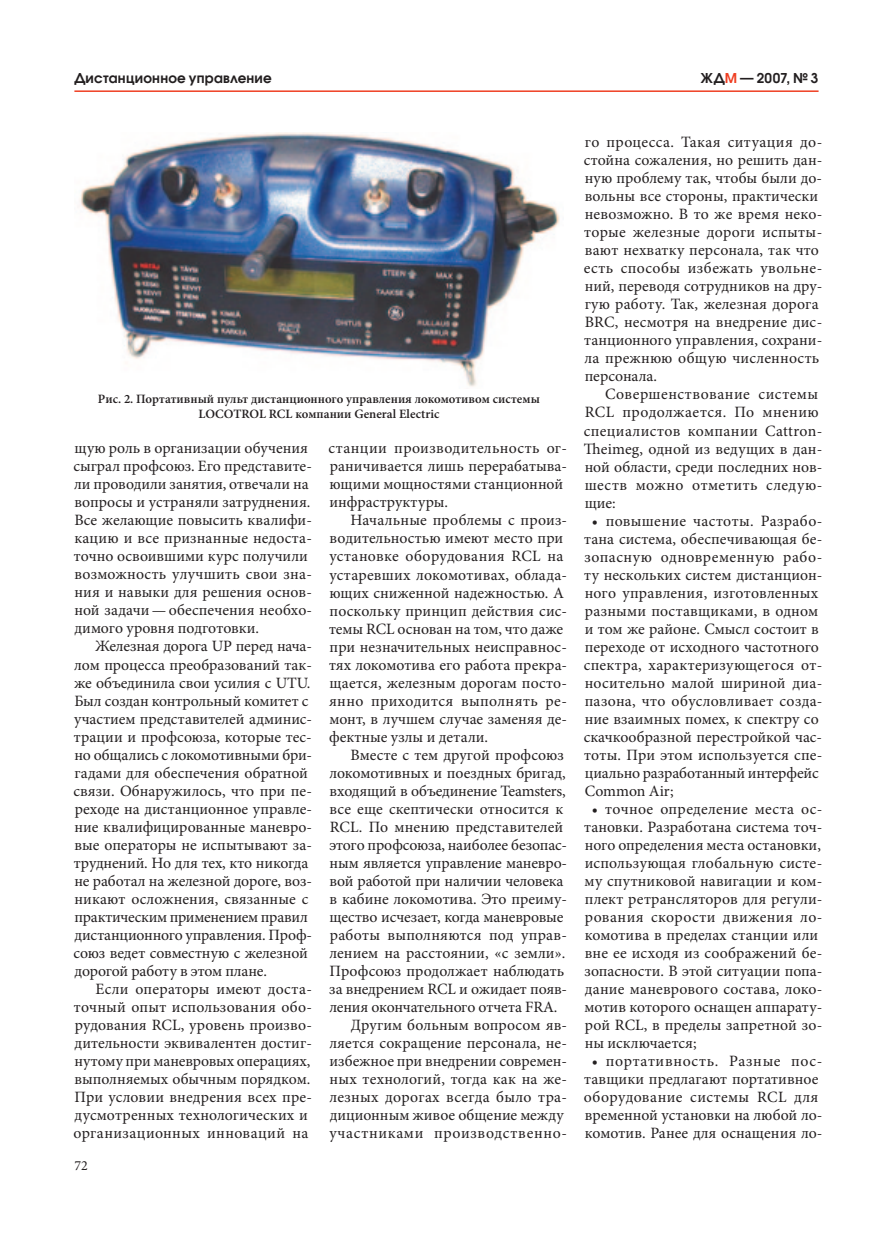
<style>
.page{position:relative;width:893px;height:1234px;background:#fff}
.page>*{position:absolute;margin:0;border:0;box-sizing:border-box;transform-origin:0 0}
.t1{font:15.75px/18px "Minion Pro";letter-spacing:.005em;color:#231f20}
.t2{font:15.75px/18px "Minion Pro";letter-spacing:.025em;color:#231f20}
.t3{font:15.75px "Minion Pro";letter-spacing:.045em;color:#231f20}
.t4{font:13.95px "Minion Pro";color:#231f20}
.t5{font:600 13.5px "Avant Garde Gothic C";letter-spacing:.015em;color:#231f20}
.t6{font:600 12.75px/15px "Minion Pro";color:#231f20;text-align:center}
.s1{color:#ef3e22}
</style>
<div class="page">
<hr style="left:74px;top:90px;width:745px;height:2px;background:#ef3e22">
<img style="left:79px;top:132px;width:481px;height:255px">
<p class="t5" style="left:74px;top:70px;width:199px">Дистанционное управление</p>
<p class="t5" style="left:701px;top:70px;width:119px">ЖД<span class="s1">М</span> — 2007, № 3</p>
<p class="t6" style="left:98px;top:391px;width:443px">Рис. 2. Портативный пульт дистанционного управления локомотивом системы<br>LOCOTROL RCL компании General Electric</p>
<p class="t1" style="left:73px;top:439px;width:240px">щую роль в организации обучения сыграл профсоюз. Его представите‑ ли проводили занятия, отвечали на вопросы и устраняли затруднения.<br>Все желающие повысить квалифи‑ кацию и все признанные недоста‑ точно освоившими курс получили возможность улучшить свои зна‑ ния и навыки для решения основ‑ ной задачи—обеспечения необхо‑ димого уровня подготовки.</p>
<p class="t1" style="left:73px;top:637px;width:240px;text-indent:22px">Железная дорога UP перед нача‑ лом процесса преобразований так‑ же объединила свои усилия с UTU.<br>Был создан контрольный комитет с участием представителей админис‑ трации и профсоюза, которые тес‑ но общались с локомотивными бри‑ гадами для обеспечения обратной связи. Обнаружилось, что при пе‑ реходе на дистанционное управле‑ ние квалифицированные маневро‑ вые операторы не испытывают за‑ труднений. Но для тех, кто никогда не работал на железной дороге, воз‑ никают осложнения, связанные с практическим применением правил дистанционного управления. Проф&shy;союз ведет совместную с железной дорогой работу в этом плане.</p>
<p class="t1" style="left:73px;top:979px;width:240px;text-indent:22px">Если операторы имеют доста‑ точный опыт использования обо‑ рудования RCL, уровень произво‑ дительности эквивалентен достиг‑ нутому при маневровых операциях, выполняемых обычным порядком.<br>При условии внедрения всех пре‑ дусмотренных технологических и организационных инноваций на</p>
<p class="t4" style="left:74px;top:1155px;width:15px">72</p>
<p class="t1" style="left:329px;top:439px;width:240px">станции производительность ог‑ раничивается лишь перерабатыва‑ ющими мощностями станционной инфраструктуры.</p>
<p class="t1" style="left:329px;top:511px;width:240px;text-indent:21px">Начальные проблемы с произ‑ водительностью имеют место при установке оборудования RCL на устаревших локомотивах, облада‑ ющих сниженной надежностью. А поскольку принцип действия сис‑ темы RCL основан на том, что даже при незначительных неисправнос‑ тях локомотива его работа прекра‑ щается, железным дорогам посто‑ янно приходится выполнять ре‑ монт, в лучшем случае заменяя де‑ фектные узлы и детали.</p>
<p class="t1" style="left:351px;top:745px;width:215px">Вместе с тем другой профсоюз</p>
<p class="t1" style="left:329px;top:763px;width:238px">локомотивных и поездных бригад,</p>
<p class="t1" style="left:330px;top:781px;width:238px">входящий в объединение Teamsters,</p>
<p class="t1" style="left:330px;top:799px;width:235px">все еще скептически относится к</p>
<p class="t1" style="left:330px;top:817px;width:235px">RCL. По мнению представителей</p>
<p class="t1" style="left:329px;top:835px;width:239px">этого профсоюза, наиболее безопас‑</p>
<p class="t1" style="left:330px;top:853px;width:239px">ным является управление маневро‑</p>
<p class="t1" style="left:330px;top:871px;width:235px">вой работой при наличии человека</p>
<p class="t1" style="left:330px;top:889px;width:239px">в кабине локомотива. Это преиму‑</p>
<p class="t1" style="left:330px;top:907px;width:235px">щество исчезает, когда маневровые</p>
<p class="t1" style="left:330px;top:925px;width:239px">работы выполняются под управ‑</p>
<p class="t1" style="left:329px;top:943px;width:238px">лением на расстоянии, «с земли».</p>
<p class="t1" style="left:329px;top:961px;width:236px">Профсоюз продолжает наблюдать</p>
<p class="t1" style="left:329px;top:979px;width:239px">за внедрением RCL и ожидает появ‑</p>
<p class="t1" style="left:329px;top:997px;width:229px">ления окончательного отчета FRA.</p>
<p class="t1" style="left:351px;top:1015px;width:218px">Другим больным вопросом яв‑</p>
<p class="t1" style="left:329px;top:1033px;width:239px">ляется сокращение персонала, не‑</p>
<p class="t1" style="left:330px;top:1051px;width:239px">избежное при внедрении современ‑</p>
<p class="t1" style="left:330px;top:1069px;width:239px">ных технологий, тогда как на же‑</p>
<p class="t1" style="left:329px;top:1087px;width:239px">лезных дорогах всегда было тра‑</p>
<p class="t1" style="left:330px;top:1105px;width:235px">диционным живое общение между</p>
<p class="t3" style="left:329px;top:1122px;width:239px">участниками производственно‑</p>
<p class="t1" style="left:584px;top:133px;width:240px">го процесса. Такая ситуация до‑ стойна сожаления, но решить дан‑ ную проблему так, чтобы были до‑ вольны все стороны, практически невозможно. В то же время неко‑ торые железные дороги испыты‑ вают нехватку персонала, так что есть способы избежать увольне‑ ний, переводя сотрудников на дру‑ гую работу. Так, железная дорога<br>BRC, несмотря на внедрение дис‑ танционного управления, сохрани‑ ла прежнюю общую численность персонала.</p>
<p class="t2" style="left:584px;top:385px;width:240px;text-indent:21px">Совершенствование системы<br>RCL продолжается. По мнению специалистов компании Cattron-<br>Theimeg, одной из ведущих в дан‑ ной области, среди последних нов‑ шеств можно отметить следую‑ щие:</p>
<p class="t1" style="left:584px;top:511px;width:240px;text-indent:8px">• повышение частоты. Разрабо‑ тана система, обеспечивающая бе‑ зопасную одновременную рабо‑ ту нескольких систем дистанцион‑ ного управления, изготовленных разными поставщиками, в одном и том же районе. Смысл состоит в переходе от исходного частотного спектра, характеризующегося от‑ носительно малой шириной диа‑ пазона, что обусловливает созда‑ ние взаимных помех, к спектру со скачкообразной перестройкой час‑ тоты. При этом используется спе‑ циально разработанный интерфейс<br>Common Air;</p>
<p class="t1" style="left:584px;top:799px;width:240px;text-indent:8px">• точное определение места ос‑ тановки. Разработана система точ‑ ного определения места остановки, использующая глобальную систе‑ му спутниковой навигации и ком‑ плект ретрансляторов для регули‑ рования скорости движения ло‑ комотива в пределах станции или вне ее исходя из соображений бе‑ зопасности. В этой ситуации попа‑ дание маневрового состава, локо‑ мотив которого оснащен аппарату‑ рой RCL, в пределы запретной зо‑ ны исключается;</p>
<p class="t1" style="left:584px;top:1051px;width:240px;text-align:center">• портативность. Разные пос‑ тавщики предлагают портативное оборудование системы RCL для временной установки на любой ло‑ комотив. Ранее для оснащения ло‑</p>
</div>
